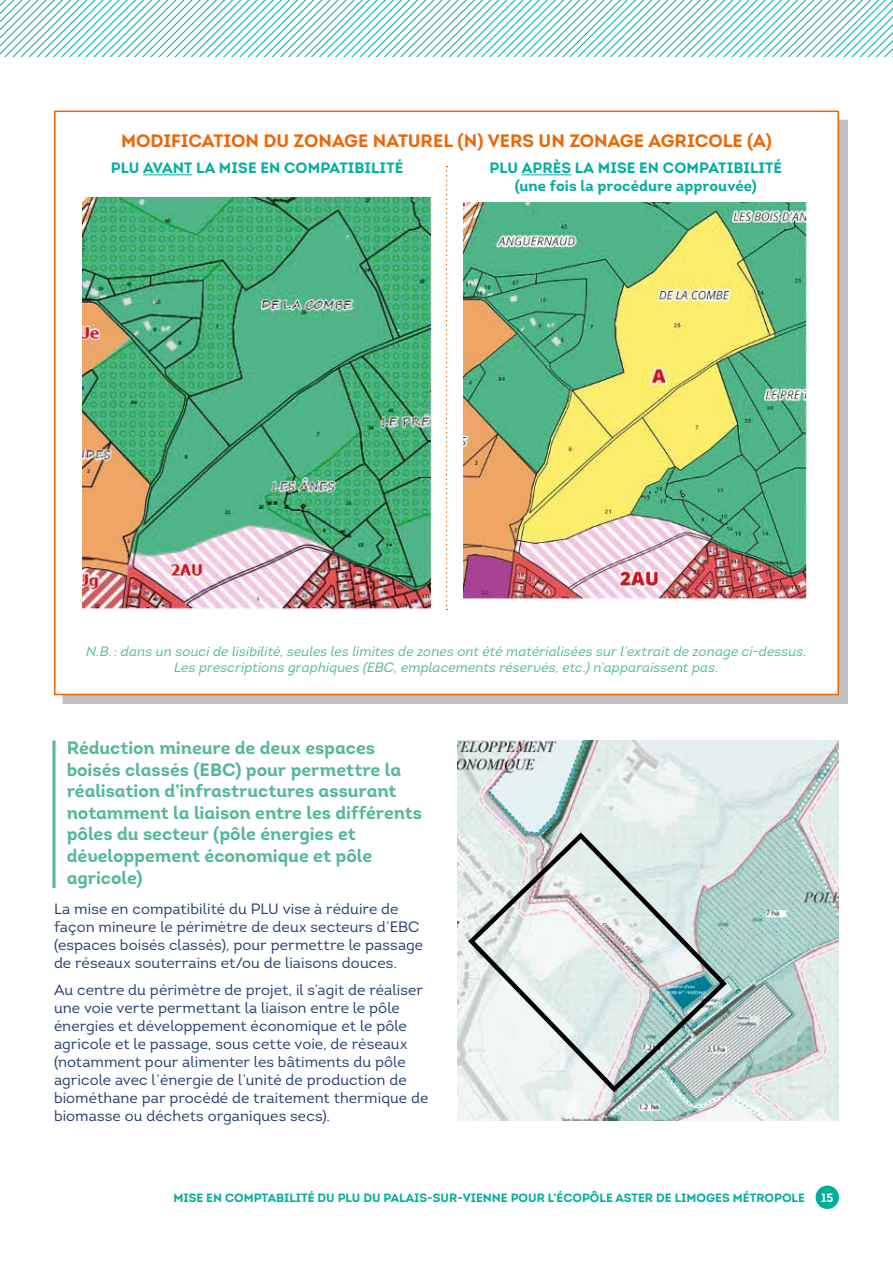
<style>
.page{position:relative;width:893px;height:1263px;background:#fff}
.page>*{position:absolute;margin:0;border:0;box-sizing:border-box;transform-origin:0 0}
.t1{font:18px/21.6px "Intro Bold Alt";letter-spacing:-.005em;color:#53b897}
.t2{font:18px "Intro Bold Caps";color:#ec6608}
.t3{font:15px/18px "Intro";letter-spacing:.005em;color:#243d70}
.t4{font:700 15px/18px "Intro";letter-spacing:.005em;color:#00ae9e;text-align:center}
.t5{font:italic 13.5px/16.2px "Intro";letter-spacing:.01em;color:#53b897;text-align:center}
.t6{font:12px "Intro Bold Caps";color:#00ae9e}
.t7{font:12px "Intro Bold Caps";color:#fff}
</style>
<div class="page">
<svg style="left:0;top:0;width:893px;height:57px"></svg>
<div style="left:816px;top:1185px;width:23px;height:24px;background:#00ae9e;border-radius:50%"></div>
<svg style="left:52px;top:740px;width:4px;height:148px"></svg>
<img style="left:457px;top:740px;width:381px;height:380px">
<svg style="left:465px;top:829px;width:265px;height:266px"></svg>
<div style="left:63px;top:120px;width:785px;height:584px;background:#000;opacity:.25"></div>
<div style="left:55px;top:111px;width:783px;height:583px;background:#fff"></div>
<hr style="left:143px;top:174px;width:49px;height:1px;background:#00ae9e">
<img style="left:83px;top:198px;width:348px;height:411px">
<hr style="left:522px;top:174px;width:49px;height:1px;background:#00ae9e">
<img style="left:463px;top:203px;width:345px;height:396px">
<svg style="left:446px;top:166px;width:1px;height:444px"></svg>
<p class="t2" style="left:121px;top:129px;width:652px">MODIFICATION DU ZONAGE NATUREL (N) VERS UN ZONAGE AGRICOLE (A)</p>
<p class="t4" style="left:111px;top:159px;width:294px">PLU AVANT LA MISE EN COMPATIBILITÉ</p>
<p class="t4" style="left:490px;top:159px;width:294px">PLU APRÈS LA MISE EN COMPATIBILITÉ (une fois la procédure approuvée)</p>
<p class="t5" style="left:86px;top:643px;width:722px">N.B. : dans un souci de lisibilité, seules les limites de zones ont été matérialisées sur l’extrait de zonage ci-dessus.<br>Les prescriptions graphiques (EBC, emplacements réservés, etc.) n’apparaissent pas.</p>
<p class="t1" style="left:67px;top:737px;width:357px">Réduction mineure de deux espaces boisés classés (EBC) pour permettre la réalisation d’infrastructures assurant notamment la liaison entre les différents pôles du secteur (pôle énergies et développement économique et pôle agricole)</p>
<p class="t3" style="left:54px;top:900px;width:371px">La mise en compatibilité du PLU vise à réduire de façon mineure le périmètre de deux secteurs d’EBC (espaces boisés classés), pour permettre le passage de réseaux souterrains et/ou de liaisons douces.</p>
<p class="t3" style="left:54px;top:980px;width:376px">Au centre du périmètre de projet, il s’agit de réaliser une voie verte permettant la liaison entre le pôle énergies et développement économique et le pôle agricole et le passage, sous cette voie, de réseaux (notamment pour alimenter les bâtiments du pôle agricole avec l’énergie de l’unité de production de biométhane par procédé de traitement thermique de biomasse ou déchets organiques secs).</p>
<p class="t6" style="left:173px;top:1190px;width:633px">MISE EN COMPTABILITÉ DU PLU DU PALAIS-SUR-VIENNE POUR L’ÉCOPÔLE ASTER DE LIMOGES MÉTROPOLE</p>
<p class="t7" style="left:821px;top:1190px;width:14px">15</p>
</div>
